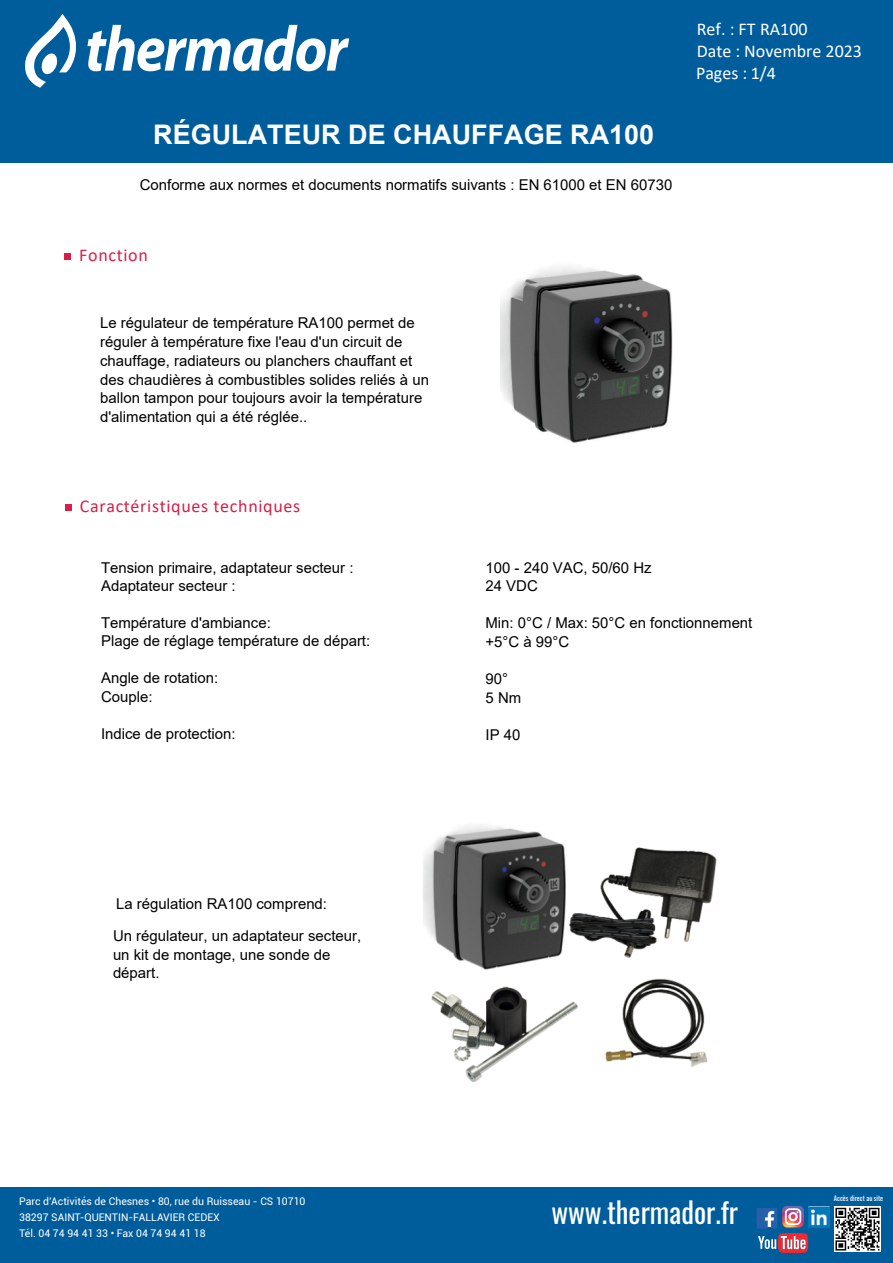
<style>
.page{position:relative;width:893px;height:1263px;background:#fff}
.page>*{position:absolute;margin:0;border:0;box-sizing:border-box;transform-origin:0 0}
.t1{font:28.5px "Oswald";color:#fff}
.t2{font:700 27px "Arial";color:#fff}
.t3{font:18px/21.6px "Calibri";color:#fff}
.t4{font:18px "Calibri";letter-spacing:.035em;color:#d91e47}
.t5{font:15px/18.8px "Arial";color:#000}
.t6{font:15px/18.6px "Arial";color:#000}
.t7{font:10.5px/15.6px "Roboto";color:#fff}
.t8{font:6.9px "Oswald";color:#fff}
.s1{font-style:inherit}
</style>
<div class="page">
<div style="left:0;top:0;width:893px;height:162px;background:#005d9c"></div>
<div style="left:0;top:1187px;width:893px;height:76px;background:#005d9c"></div>
<svg style="left:87px;top:25px;width:262px;height:46px"></svg>
<svg style="left:25px;top:14px;width:51px;height:74px"></svg>
<img style="left:835px;top:1206px;width:45px;height:45px">
<svg style="left:65px;top:253px;width:6px;height:6px"></svg>
<svg style="left:66px;top:505px;width:6px;height:6px"></svg>
<img style="left:501px;top:266px;width:172px;height:177px">
<img style="left:808px;top:1206px;width:21px;height:21px">
<svg style="left:757px;top:1206px;width:51px;height:47px"></svg>
<img style="left:423px;top:825px;width:294px;height:257px">
<h2 class="t2" style="left:153px;top:115px;width:503px">RÉGULATEUR DE CHAUFFAGE RA1<span class="s1">0</span>0</h2>
<p class="t6" style="left:140px;top:176px;width:534px">Conforme aux normes et documents normatifs suivants : EN 61000 et EN 60730</p>
<p class="t4" style="left:79px;top:242px;width:70px">Fonction</p>
<p class="t5" style="left:100px;top:313px;width:330px">Le régulateur de température RA100 permet de réguler à température fixe l'eau d'un circuit de chauffage, radiateurs ou planchers chauffant et des chaudières à combustibles solides reliés à un ballon tampon pour toujours avoir la température d'alimentation qui a été réglée..</p>
<p class="t3" style="left:696px;top:18px;width:168px">Ref. : FT RA100<br>Date : Novembre 2023<br>Pages : 1/4</p>
<p class="t4" style="left:80px;top:494px;width:222px">Caractéristiques techniques</p>
<p class="t6" style="left:101px;top:558px;width:254px">Tension primaire, adaptateur secteur :<br><span class="s1">A</span>daptateur secteur :</p>
<p class="t6" style="left:101px;top:613px;width:271px">Température d'ambiance:<br>Plage de <span class="s1">réglage</span> température <span class="s1">de départ</span>:</p>
<p class="t6" style="left:101px;top:669px;width:119px">Angle de rotation:<br>Couple:</p>
<p class="t6" style="left:101px;top:724px;width:136px">Indice de protection:</p>
<p class="t5" style="left:113px;top:887px;width:250px;line-height:32.5px"><span class="s1">L</span>a régulation <span class="s1">RA1</span>0<span class="s1">0</span> c<span class="s1">ompr</span>end<span class="s1">:<br>U</span>n <span class="s1">régulateur, u</span>n adaptate<span class="s1">u</span>r secte<span class="s1">u</span>r<span class="s1">,</span></p>
<p class="t5" style="left:113px;top:945px;width:219px"><span class="s1">u</span>n <span class="s1">k</span>it de <span class="s1">m</span>onta<span class="s1">g</span>e<span class="s1">, u</span>ne sonde de d<span class="s1">é</span>part<span class="s1">.</span></p>
<p class="t6" style="left:485px;top:558px;width:168px">100 - 240 VAC, 50/60 Hz</p>
<p class="t5" style="left:485px;top:576px;width:54px">24 VDC</p>
<p class="t6" style="left:485px;top:614px;width:268px">Min: 0°C / Max: 50°C en fonctionnement +5°C à 99°C</p>
<p class="t6" style="left:485px;top:669px;width:37px">90°<br>5 Nm</p>
<p class="t6" style="left:485px;top:725px;width:36px">IP 40</p>
<p class="t7" style="left:19px;top:1193px;width:288px">Parc d’Activités de Chesnes • 80, rue du Ruisseau - CS 10710<br>38297 SAINT-QUENTIN-FALLAVIER CEDEX<br>Tél. 04 74 94 41 33 • Fax 04 74 94 41 18</p>
<h1 class="t1" style="left:551px;top:1187px;width:188px">www.thermador.fr</h1>
<p class="t8" style="left:834px;top:1192px;width:51px">Accès direct au site</p>
</div>
